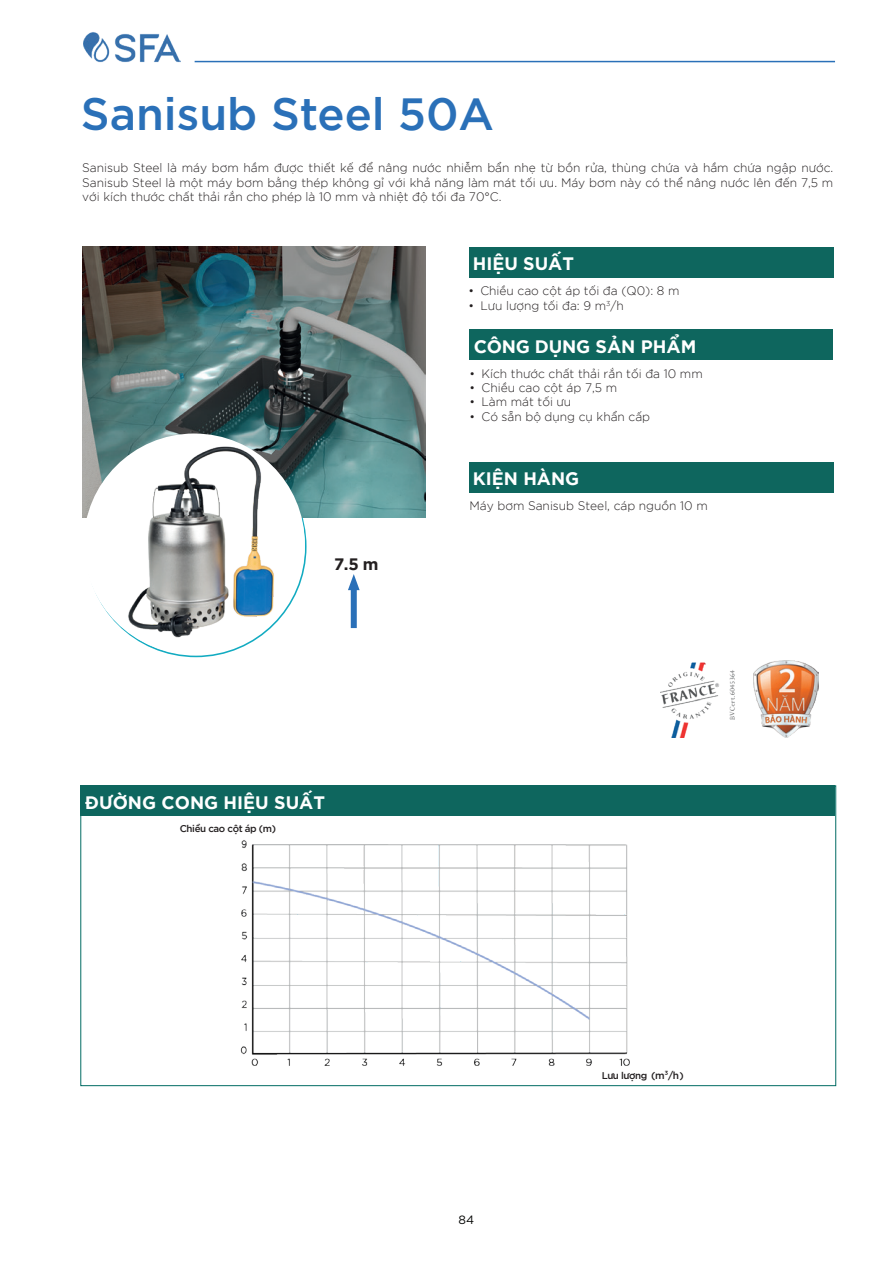
<style>
.page{position:relative;width:893px;height:1263px;background:#fff}
.page>*{position:absolute;margin:0;border:0;box-sizing:border-box;transform-origin:0 0}
.t1{font:500 45px "SVN Gotham";color:#2a70b8}
.t2{font:700 18px "SVN Gotham";color:#fff}
.t3{font:700 16.5px "SVN Gotham";color:#231f20}
.t4{font:300 12px/14.4px "SVN Gotham";color:#231f20;text-align:justify}
.t5{font:12px "Gotham";color:#040503}
.t6{font:500 9.75px "SVN Gotham";letter-spacing:-.04em;color:#231f20}
.s1{font-size:10.05px}
</style>
<div class="page">
<img style="left:83px;top:32px;width:97px;height:31px">
<hr style="left:195px;top:61px;width:640px;height:1px;background:#2a70b8">
<img style="left:661px;top:662px;width:74px;height:75px">
<img style="left:753px;top:660px;width:65px;height:77px">
<div style="left:469px;top:329px;width:364px;height:30px;background:#0e665e"></div>
<div style="left:469px;top:248px;width:364px;height:30px;background:#0e665e"></div>
<div style="left:81px;top:786px;width:754px;height:30px;background:#0e665e"></div>
<div style="left:469px;top:463px;width:364px;height:30px;background:#0e665e"></div>
<img style="left:240px;top:840px;width:390px;height:226px">
<div style="left:351px;top:584px;width:6px;height:44px;background:#2a70b8"></div>
<svg style="left:348px;top:574px;width:12px;height:16px"></svg>
<img style="left:82px;top:246px;width:343px;height:271px">
<div style="left:84px;top:433px;width:221px;height:222px;background:#fff;border-radius:50%"></div>
<img style="left:119px;top:433px;width:168px;height:222px">
<h1 class="t1" style="left:81px;top:81px;width:415px">Sanisub Steel 50A</h1>
<p class="t4" style="left:82px;top:160px;width:753px">Sanisub Steel là máy bơm hầm được thiết kế để nâng nước nhiễm bẩn nhẹ từ bồn rửa, thùng chứa và hầm chứa ngập nước.<br>Sanisub Steel là một máy bơm bằng thép không gỉ với khả năng làm mát tối ưu. Máy bơm này có thể nâng nước lên đến 7,5 m với kích thước chất thải rắn cho phép là 10 mm và nhiệt độ tối đa 70°C.</p>
<h2 class="t2" style="left:473px;top:250px;width:103px">HIỆU SUẤT</h2>
<p class="t4" style="left:468px;top:283px;width:213px">• Chiều cao cột áp tối đa (Q0): 8 m</p>
<p class="t4" style="left:468px;top:298px;width:157px">• Lưu lượng tối đa: 9 m<sup>3</sup>/h</p>
<h2 class="t2" style="left:474px;top:333px;width:224px">CÔNG DỤNG SẢN PHẨM</h2>
<p class="t4" style="left:469px;top:365px;width:235px">• Kích thước chất thải rắn tối đa 10 mm</p>
<p class="t4" style="left:469px;top:380px;width:149px">• Chiều cao cột áp 7,5 m</p>
<p class="t4" style="left:469px;top:394px;width:103px">• Làm mát tối ưu</p>
<p class="t4" style="left:469px;top:409px;width:182px">• Có sẵn bộ dụng cụ khẩn cấp</p>
<h3 class="t3" style="left:334px;top:552px;width:46px">7.5 m</h3>
<h2 class="t2" style="left:85px;top:790px;width:242px">ĐƯỜNG CONG HIỆU SUẤT</h2>
<p class="t6" style="left:180px;top:821px;width:98px">Chiều cao cột áp (m)</p>
<h2 class="t2" style="left:473px;top:465px;width:108px">KIỆN HÀNG</h2>
<p class="t4" style="left:469px;top:498px;width:240px">Máy bơm Sanisub Steel, cáp nguồn 10 m</p>
<p class="t5" style="left:458px;top:1212px;width:17px">84</p>
<p class="t6" style="left:602px;top:1068px;width:83px">Lưu lượng <span class="s1">(m³/h</span>)</p>
</div>
